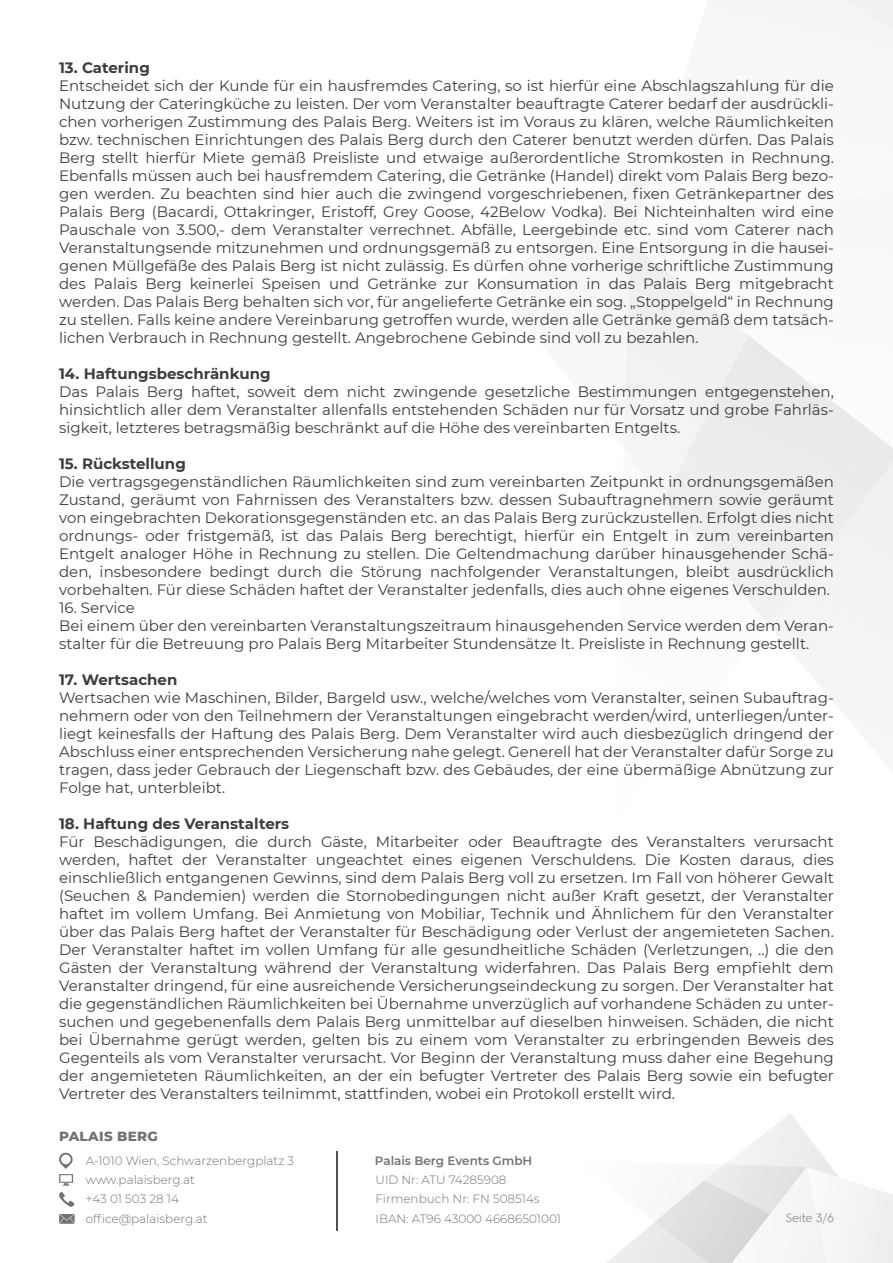
<style>
.page{position:relative;width:893px;height:1263px;background:#fff}
.page>*{position:absolute;margin:0;border:0;box-sizing:border-box;transform-origin:0 0}
.t1{font:15px/18px "Montserrat";color:#3e3c40;text-align:justify}
.t2{font:700 15px "Montserrat";color:#3e3c40}
.t3{font:800 13.5px "Montserrat";letter-spacing:.02em;color:#737173}
.t4{font:300 12px/19.4px "Montserrat";color:#727174}
.t5{font:600 12px "Montserrat";color:#727174}
.t6{font:300 12px "Hurme Geometric Sans 2";color:#727174}
</style>
<div class="page">
<svg style="left:625px;top:243px;width:268px;height:448px"></svg>
<svg style="left:630px;top:0;width:263px;height:222px"></svg>
<svg style="left:607px;top:1113px;width:286px;height:150px"></svg>
<svg style="left:59px;top:1152px;width:16px;height:55px"></svg>
<svg style="left:59px;top:1214px;width:16px;height:10px"></svg>
<hr style="left:336px;top:1151px;width:1px;height:80px;background:#514f51">
<p class="t2" style="left:59px;top:56px;width:92px">13. Catering</p>
<p class="t1" style="left:59px;top:76px;width:776px">Entscheidet sich der Kunde für ein hausfremdes Catering, so ist hierfür eine Abschlagszahlung für die Nutzung der Cateringküche zu leisten. Der vom Veranstalter beauftragte Caterer bedarf der ausdrückli&shy;chen vorherigen Zustimmung des Palais Berg. Weiters ist im Voraus zu klären, welche Räumlichkeiten bzw. technischen Einrichtungen des Palais Berg durch den Caterer benutzt werden dürfen. Das Palais Berg stellt hierfür Miete gemäß Preisliste und etwaige außerordentliche Stromkosten in Rechnung.<br>Ebenfalls müssen auch bei hausfremdem Catering, die Getränke (Handel) direkt vom Palais Berg bezo&shy;gen werden. Zu beachten sind hier auch die zwingend vorgeschriebenen, fixen Getränkepartner des Palais Berg (Bacardi, Ottakringer, Eristoff, Grey Goose, 42Below Vodka). Bei Nichteinhalten wird eine Pauschale von 3.500,- dem Veranstalter verrechnet. Abfälle, Leergebinde etc. sind vom Caterer nach Veranstaltungsende mitzunehmen und ordnungsgemäß zu entsorgen. Eine Entsorgung in die hausei&shy;genen Müllgefäße des Palais Berg ist nicht zulässig. Es dürfen ohne vorherige schriftliche Zustimmung des Palais Berg keinerlei Speisen und Getränke zur Konsumation in das Palais Berg mitgebracht werden. Das Palais Berg behalten sich vor, für angelieferte Getränke ein sog. „Stoppelgeld“ in Rechnung zu stellen. Falls keine andere Vereinbarung getroffen wurde, werden alle Getränke gemäß dem tatsäch&shy;lichen Verbrauch in Rechnung gestellt. Angebrochene Gebinde sind voll zu bezahlen.</p>
<p class="t2" style="left:59px;top:362px;width:213px">14. Haftungsbeschränkung</p>
<p class="t1" style="left:59px;top:382px;width:776px">Das Palais Berg haftet, soweit dem nicht zwingende gesetzliche Bestimmungen entgegenstehen, hinsichtlich aller dem Veranstalter allenfalls entstehenden Schäden nur für Vorsatz und grobe Fahrläs&shy;sigkeit, letzteres betragsmäßig beschränkt auf die Höhe des vereinbarten Entgelts.</p>
<p class="t2" style="left:59px;top:452px;width:128px">15. Rückstellung</p>
<p class="t1" style="left:59px;top:472px;width:776px">Die vertragsgegenständlichen Räumlichkeiten sind zum vereinbarten Zeitpunkt in ordnungsgemäßen Zustand, geräumt von Fahrnissen des Veranstalters bzw. dessen Subauftragnehmern sowie geräumt von eingebrachten Dekorationsgegenständen etc. an das Palais Berg zurückzustellen. Erfolgt dies nicht ordnungs- oder fristgemäß, ist das Palais Berg berechtigt, hierfür ein Entgelt in zum vereinbarten Entgelt analoger Höhe in Rechnung zu stellen. Die Geltendmachung darüber hinausgehender Schä&shy;den, insbesondere bedingt durch die Störung nachfolgender Veranstaltungen, bleibt ausdrücklich vorbehalten. Für diese Schäden haftet der Veranstalter jedenfalls, dies auch ohne eigenes Verschulden.</p>
<p class="t1" style="left:59px;top:598px;width:776px;text-align:left">16. Service<br>Bei einem über den vereinbarten Veranstaltungszeitraum hinausgehenden Service werden dem Veran&shy;stalter für die Betreuung pro Palais Berg Mitarbeiter Stundensätze lt. Preisliste in Rechnung gestellt.</p>
<p class="t2" style="left:59px;top:668px;width:120px">17. Wertsachen</p>
<p class="t1" style="left:59px;top:688px;width:776px">Wertsachen wie Maschinen, Bilder, Bargeld usw., welche/welches vom Veranstalter, seinen Subauftrag&shy;nehmern oder von den Teilnehmern der Veranstaltungen eingebracht werden/wird, unterliegen/unter&shy;liegt keinesfalls der Haftung des Palais Berg. Dem Veranstalter wird auch diesbezüglich dringend der Abschluss einer entsprechenden Versicherung nahe gelegt. Generell hat der Veranstalter dafür Sorge zu tragen, dass jeder Gebrauch der Liegenschaft bzw. des Gebäudes, der eine übermäßige Abnützung zur Folge hat, unterbleibt.</p>
<p class="t2" style="left:59px;top:812px;width:232px">18. Haftung des Veranstalters</p>
<p class="t1" style="left:59px;top:832px;width:776px">Für Beschädigungen, die durch Gäste, Mitarbeiter oder Beauftragte des Veranstalters verursacht werden, haftet der Veranstalter ungeachtet eines eigenen Verschuldens. Die Kosten daraus, dies einschließlich entgangenen Gewinns, sind dem Palais Berg voll zu ersetzen. Im Fall von höherer Gewalt (Seuchen &amp; Pandemien) werden die Stornobedingungen nicht außer Kraft gesetzt, der Veranstalter haftet im vollem Umfang. Bei Anmietung von Mobiliar, Technik und Ähnlichem für den Veranstalter über das Palais Berg haftet der Veranstalter für Beschädigung oder Verlust der angemieteten Sachen.<br>Der Veranstalter haftet im vollen Umfang für alle gesundheitliche Schäden (Verletzungen, ..) die den Gästen der Veranstaltung während der Veranstaltung widerfahren. Das Palais Berg empfiehlt dem Veranstalter dringend, für eine ausreichende Versicherungseindeckung zu sorgen. Der Veranstalter hat die gegenständlichen Räumlichkeiten bei Übernahme unverzüglich auf vorhandene Schäden zu unter&shy;suchen und gegebenenfalls dem Palais Berg unmittelbar auf dieselben hinweisen. Schäden, die nicht bei Übernahme gerügt werden, gelten bis zu einem vom Veranstalter zu erbringenden Beweis des Gegenteils als vom Veranstalter verursacht. Vor Beginn der Veranstaltung muss daher eine Begehung der angemieteten Räumlichkeiten, an der ein befugter Vertreter des Palais Berg sowie ein befugter Vertreter des Veranstalters teilnimmt, stattfinden, wobei ein Protokoll erstellt wird.</p>
<p class="t3" style="left:59px;top:1126px;width:100px">PALAIS BERG</p>
<p class="t4" style="left:86px;top:1150px;width:210px">A-1010 Wien, Schwarzenbergplatz 3 www.palaisberg.at<br>+43 01 503 28 14 office@palaisberg.at</p>
<p class="t5" style="left:375px;top:1152px;width:159px">Palais Berg Events GmbH</p>
<p class="t4" style="left:375px;top:1170px;width:187px">UID Nr: ATU 74285908<br>Firmenbuch Nr: FN 508514s<br>IBAN: AT96 43000 46686501001</p>
<p class="t6" style="left:785px;top:1210px;width:50px">Seite 3/6</p>
</div>
